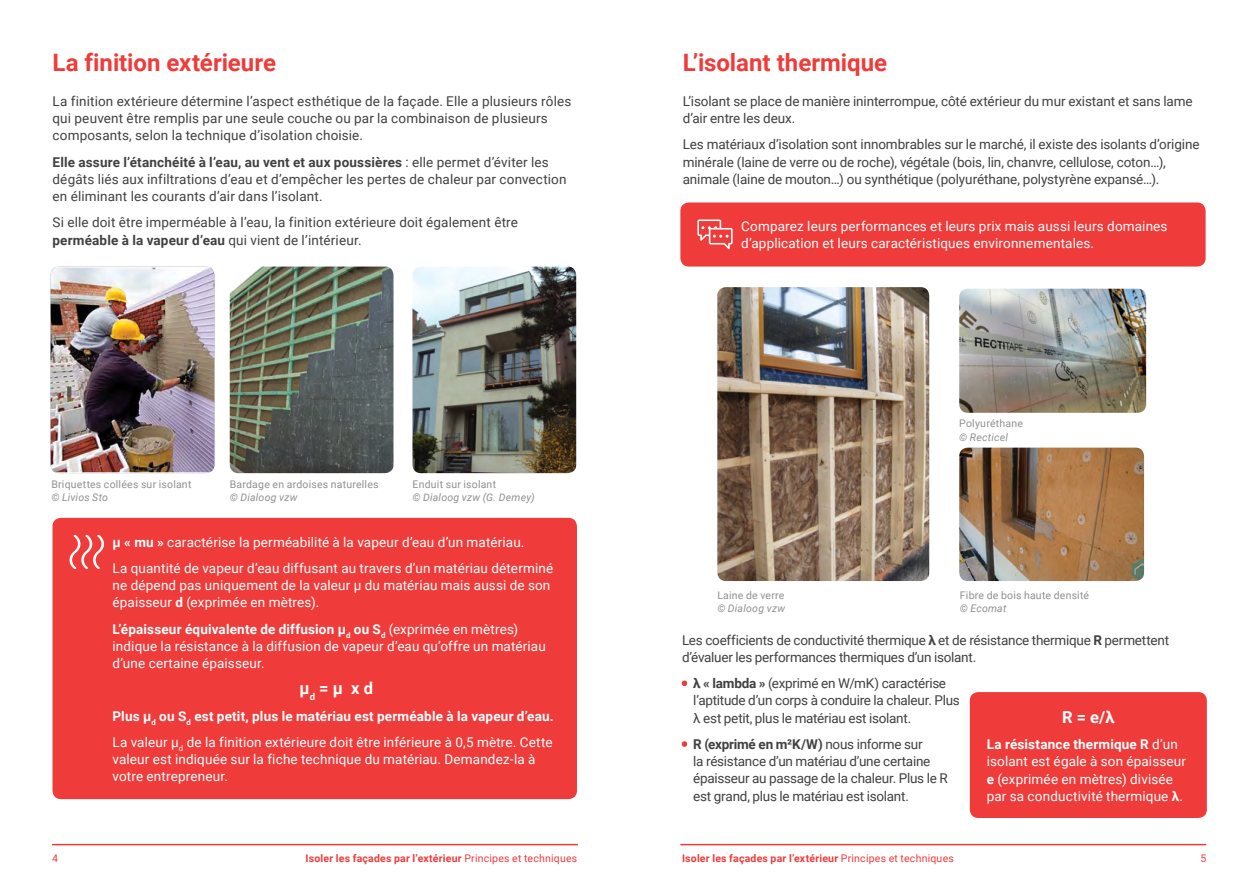
<style>
.page{position:relative;width:1259px;height:893px;background:#fff}
.page>*{position:absolute;margin:0;border:0;box-sizing:border-box;transform-origin:0 0}
.t1{font:700 24px "Roboto";color:#ef3b3a}
.t2{font:700 16.5px "Roboto";color:#fff}
.t3{font:13.5px/17.2px "Roboto";letter-spacing:.01em;color:#fff}
.t4{font:13.5px/17.2px "Roboto";letter-spacing:-.01em;color:#414042}
.t5{font:13.5px/17.2px "Roboto";letter-spacing:.01em;color:#414042}
.t6{font:10.5px "Roboto";letter-spacing:.02em;color:#909092}
.t7{font:700 10.5px "Roboto";letter-spacing:.02em;color:#ef3b3a}
.t8{font:italic 10.5px "Roboto";letter-spacing:.02em;color:#909092}
.t9{font:10.5px "Roboto";color:#ef3b3a}
.s1{font-weight:700}
.s2{font-weight:700;color:#ef3b3a}
.s3{font-weight:400}
</style>
<div class="page">
<hr style="left:52px;top:844px;width:525px;height:1px;background:#ef3b3a">
<hr style="left:681px;top:844px;width:524px;height:1px;background:#ef3b3a">
<img style="left:51px;top:267px;width:163px;height:206px">
<img style="left:230px;top:267px;width:163px;height:206px">
<img style="left:412px;top:267px;width:164px;height:206px">
<div style="left:53px;top:518px;width:524px;height:281px;background:#ef3b3a;border-radius:9px"></div>
<svg style="left:70px;top:535px;width:34px;height:34px"></svg>
<img style="left:959px;top:289px;width:187px;height:124px">
<svg style="left:681px;top:680px;width:7px;height:6px"></svg>
<svg style="left:681px;top:741px;width:7px;height:6px"></svg>
<img style="left:717px;top:287px;width:212px;height:294px">
<img style="left:959px;top:448px;width:185px;height:133px">
<div style="left:969px;top:692px;width:237px;height:126px;background:#ef3b3a;border-radius:9px"></div>
<div style="left:680px;top:202px;width:525px;height:65px;background:#ef3b3a;border-radius:9px"></div>
<svg style="left:697px;top:219px;width:35px;height:30px"></svg>
<h1 class="t1" style="left:52px;top:45px;width:225px">La finition extérieure</h1>
<p class="t5" style="left:52px;top:92px;width:520px">La finition extérieure détermine l’aspect esthétique de la façade. Elle a plusieurs rôles qui peuvent être remplis par une seule couche ou par la combinaison de plusieurs composants, selon la technique d’isolation choisie.</p>
<p class="t5" style="left:52px;top:153px;width:515px"><span class="s1">Elle assure l’étanchéité à l’eau, au vent et aux poussières</span> : elle permet d’éviter les dégâts liés aux infiltrations d’eau et d’empêcher les pertes de chaleur par convection en éliminant les courants d’air dans l’isolant.</p>
<p class="t5" style="left:52px;top:213px;width:467px">Si elle doit être imperméable à l’eau, la finition extérieure doit également être <span class="s1">perméable à la vapeur d’eau</span> qui vient de l’intérieur.</p>
<p class="t6" style="left:51px;top:477px;width:142px">Briquettes collées sur isolant</p>
<p class="t8" style="left:51px;top:490px;width:58px">© Livios Sto</p>
<p class="t6" style="left:412px;top:477px;width:85px">Enduit sur isolant</p>
<p class="t8" style="left:412px;top:490px;width:124px">© Dialoog vzw (G. Demey)</p>
<p class="t3" style="left:113px;top:528px;width:442px;line-height:26.2px"><span class="s1">µ « mu »</span> caractérise la perméabilité à la vapeur d’eau d’un matériau.<br>La quantité de vapeur d’eau diffusant au travers d’un matériau déterminé</p>
<p class="t3" style="left:113px;top:576px;width:439px">ne dépend pas uniquement de la valeur µ du matériau mais aussi de son épaisseur <span class="s1">d</span> (exprimée en mètres).</p>
<p class="t3" style="left:113px;top:620px;width:435px"><span class="s1">L’épaisseur équivalente de diffusion μ</span><sub>d</sub> <span class="s1">ou S</span><sub>d</sub> (exprimée en mètres) indique la résistance à la diffusion de vapeur d’eau qu’offre un matériau d’une certaine épaisseur.</p>
<p class="t2" style="left:299px;top:677px;width:75px">µ<sub>d</sub> = µ x d</p>
<p class="t3" style="left:113px;top:702px;width:443px;line-height:26.2px"><span class="s1">Plus µ</span><sub>d</sub> <span class="s1">ou S</span><sub>d</sub> <span class="s1">est petit, plus le matériau est perméable à la vapeur d’eau.<br></span>La valeur µ<sub>d</sub> de la finition extérieure doit être inférieure à 0,5 mètre. Cette</p>
<p class="t3" style="left:113px;top:750px;width:424px">valeur est indiquée sur la fiche technique du matériau. Demandez-la à votre entrepreneur.</p>
<p class="t6" style="left:230px;top:477px;width:150px">Bardage en ardoises naturelles</p>
<p class="t8" style="left:230px;top:490px;width:69px">© Dialoog vzw</p>
<h1 class="t1" style="left:683px;top:45px;width:206px">L’isolant thermique</h1>
<p class="t4" style="left:683px;top:92px;width:511px">L’isolant se place de manière ininterrompue, côté extérieur du mur existant et sans lame d’air entre les deux.</p>
<p class="t4" style="left:683px;top:135px;width:518px">Les matériaux d’isolation sont innombrables sur le marché, il existe des isolants d’origine minérale (laine de verre ou de roche), végétale (bois, lin, chanvre, cellulose, coton…), animale (laine de mouton…) ou synthétique (polyuréthane, polystyrène expansé…).</p>
<p class="t3" style="left:741px;top:217px;width:428px">Comparez leurs performances et leurs prix mais aussi leurs domaines d’application et leurs caractéristiques environnementales.</p>
<p class="t6" style="left:717px;top:588px;width:69px">Laine de verre</p>
<p class="t8" style="left:717px;top:601px;width:69px">© Dialoog vzw</p>
<p class="t6" style="left:959px;top:416px;width:65px">Polyuréthane</p>
<p class="t8" style="left:959px;top:430px;width:50px">© Recticel</p>
<p class="t6" style="left:960px;top:588px;width:131px">Fibre de bois haute densité</p>
<p class="t8" style="left:960px;top:601px;width:48px">© Ecomat</p>
<p class="t4" style="left:682px;top:631px;width:488px">Les coefficients de conductivité thermique <span class="s1">λ</span> et de résistance thermique <span class="s1">R</span> permettent d’évaluer les performances thermiques d’un isolant.</p>
<p class="t4" style="left:693px;top:674px;width:268px;text-indent:-11px"><span class="s2">•</span> <span class="s1">λ « lambda »</span> (exprimé en W/mK) caractérise l’aptitude d’un corps à conduire la chaleur. Plus λ est petit, plus le matériau est isolant.</p>
<p class="t4" style="left:693px;top:735px;width:256px;text-indent:-11px"><span class="s2">•</span> <span class="s1">R (exprimé en m²K/W)</span> nous informe sur<br>la résistance d’un matériau d’une certaine épaisseur au passage de la chaleur. Plus le R est grand, plus le matériau est isolant.</p>
<p class="t2" style="left:1062px;top:705px;width:54px">R = e/λ</p>
<p class="t3" style="left:987px;top:735px;width:201px"><span class="s1">La résistance thermique R</span> d’un isolant est égale à son épaisseur <span class="s1">e</span> (exprimée en mètres) divisée par sa conductivité thermique <span class="s1">λ</span>.</p>
<p class="t9" style="left:52px;top:851px;width:7px">4</p>
<p class="t7" style="left:305px;top:851px;width:273px">Isoler les façades par l’extérieur <span class="s3">Principes et techniques</span></p>
<p class="t7" style="left:682px;top:851px;width:273px">Isoler les façades par l’extérieur <span class="s3">Principes et techniques</span></p>
<p class="t9" style="left:1200px;top:850px;width:7px">5</p>
</div>
